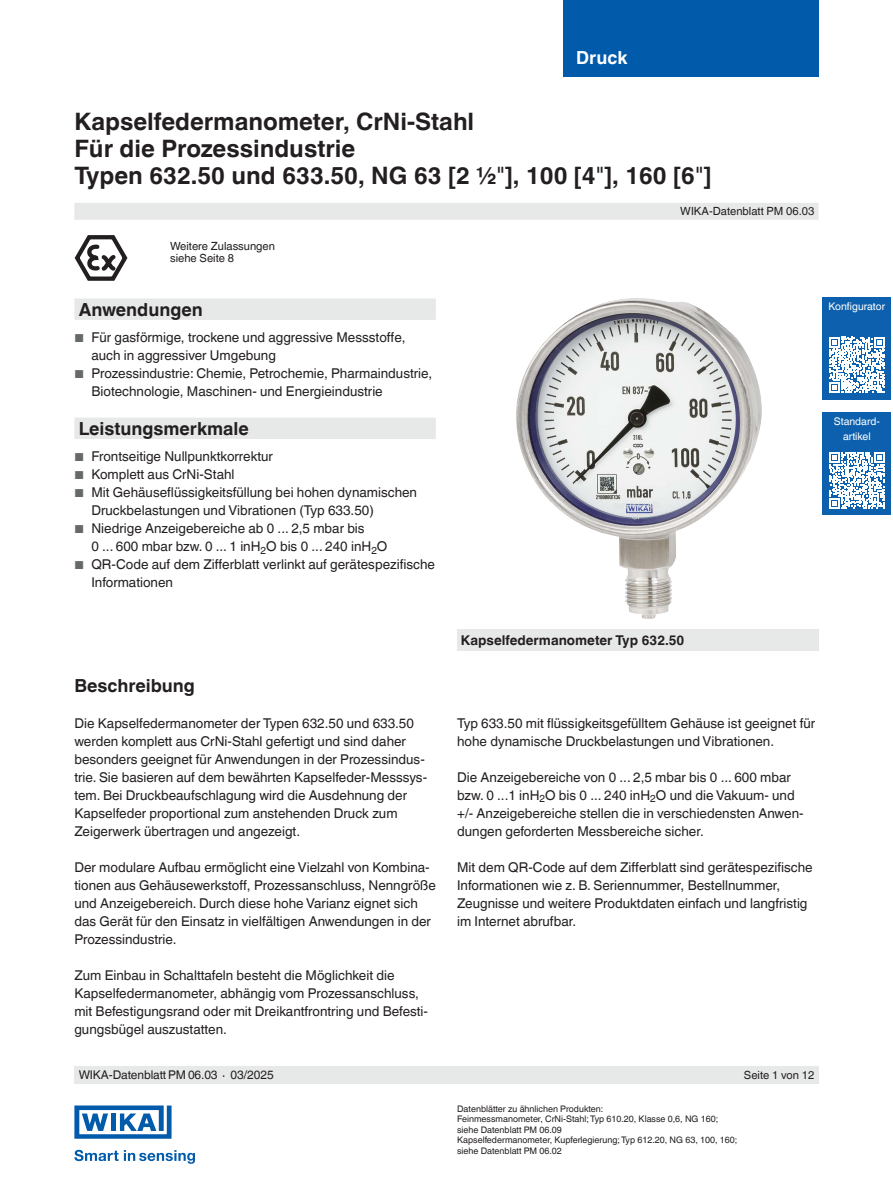
<style>
.page{position:relative;width:893px;height:1188px;background:#fff}
.page>*{position:absolute;margin:0;border:0;box-sizing:border-box;transform-origin:0 0}
.t1{font:700 24px/27px "Helvetica World";color:#231f20}
.t2{font:700 18px "Helvetica World";color:#231f20}
.t3{font:700 18px "Helvetica World";color:#fff}
.t4{font:13.5px/18px "Helvetica World";color:#231f20}
.t5{font:700 13.5px "Helvetica World";color:#231f20}
.t6{font:12px "Helvetica World";letter-spacing:-.01em;color:#231f20}
.t7{font:11.25px/12.3px "Helvetica World";color:#231f20}
.t8{font:10.5px/15px "Helvetica World";color:#fff;text-align:center}
.t9{font:9px/10.5px "Helvetica World";color:#231f20}
.s1{font-weight:400}
.s2{font-size:11.55px;color:#666969}
.s3{font-size:11.25px}
</style>
<div class="page">
<div style="left:563px;top:0;width:256px;height:76px;background:#015aaa"></div>
<div style="left:74px;top:203px;width:745px;height:17px;background:#e7e9e8"></div>
<div style="left:74px;top:1066px;width:745px;height:18px;background:#e7e9e8"></div>
<img style="left:516px;top:298px;width:246px;height:321px">
<div style="left:457px;top:629px;width:361px;height:22px;background:#e7e9e8"></div>
<svg style="left:74px;top:235px;width:54px;height:46px"></svg>
<svg style="left:74px;top:298px;width:362px;height:141px"></svg>
<div style="left:823px;top:298px;width:68px;height:102px;background:#0c60ae"></div>
<svg style="left:829px;top:337px;width:56px;height:56px"></svg>
<div style="left:823px;top:412px;width:68px;height:102px;background:#0c60ae"></div>
<svg style="left:829px;top:453px;width:56px;height:55px"></svg>
<svg style="left:74px;top:1150px;width:121px;height:14px"></svg>
<svg style="left:74px;top:1106px;width:98px;height:33px"></svg>
<h2 class="t3" style="left:576px;top:47px;width:53px">Druck</h2>
<h1 class="t1" style="left:74px;top:108px;width:639px">Kapselfedermanometer, CrNi-Stahl<br>Für die Prozessindustrie<br>Typen 632.50 und 633.50, NG 63 [2 ½<span class="s1">"</span>], 100 [4<span class="s1">"</span>], 160 [6<span class="s1">"</span>]</h1>
<p class="t7" style="left:170px;top:240px;width:106px">Weitere Zulassungen siehe Seite 8</p>
<p class="t7" style="left:680px;top:205px;width:135px">WIKA-Datenblatt PM 06.03</p>
<h2 class="t2" style="left:79px;top:299px;width:126px">Anwendungen</h2>
<p class="t4" style="left:91px;top:329px;width:315px;text-indent:-17px"><span class="s2">■</span> Für gasförmige, trockene und aggressive Messstoffe, auch in aggressiver Umgebung</p>
<p class="t4" style="left:91px;top:365px;width:342px;text-indent:-17px"><span class="s2">■</span> Prozessindustrie: Chemie, Petrochemie, Pharmaindustrie,<br>Biotechnologie, Maschinen- und Energieindustrie</p>
<h2 class="t2" style="left:79px;top:418px;width:172px">Leistungsmerkmale</h2>
<p class="t4" style="left:74px;top:448px;width:200px"><span class="s2">■</span> Frontseitige Nullpunktkorrektur</p>
<p class="t4" style="left:74px;top:466px;width:162px"><span class="s2">■</span> Komplett aus CrNi-Stahl</p>
<p class="t4" style="left:91px;top:484px;width:327px;text-indent:-17px"><span class="s2">■</span> Mit Gehäuseflüssigkeitsfüllung bei hohen dynamischen<br>Druckbelastungen und Vibrationen (Typ 633.50)</p>
<p class="t4" style="left:91px;top:520px;width:298px;text-indent:-17px"><span class="s2">■</span> Niedrige Anzeigebereiche ab 0 ... 2,5 mbar bis<br>0 ... 600 mbar bzw. 0 ... 1 inH<sub>2</sub>O bis 0 ... 240 inH<sub>2</sub>O</p>
<p class="t4" style="left:91px;top:556px;width:345px;text-indent:-17px"><span class="s2">■</span> QR-Code auf dem Zifferblatt verlinkt auf gerätespezifische<br>Informationen</p>
<p class="t8" style="left:829px;top:299px;width:58px">Konfigurator</p>
<p class="t8" style="left:834px;top:414px;width:47px">Standard&shy;artikel</p>
<h2 class="t2" style="left:74px;top:675px;width:122px">Beschreibung</h2>
<p class="t4" style="left:74px;top:714px;width:354px">Die Kapselfedermanometer der Typen 632.50 und 633.50 werden komplett aus CrNi-Stahl gefertigt und sind daher besonders geeignet für Anwendungen in der Prozessindus&shy;trie. Sie basieren auf dem bewährten Kapselfeder-Messsys&shy;tem. Bei Druckbeaufschlagung wird die Ausdehnung der Kapselfeder proportional zum anstehenden Druck zum Zeigerwerk übertragen und angezeigt.</p>
<p class="t4" style="left:74px;top:858px;width:363px">Der modulare Aufbau ermöglicht eine Vielzahl von Kombina&shy;tionen aus Gehäusewerkstoff, Prozessanschluss, Nenngröße und Anzeigebereich. Durch diese hohe Varianz eignet sich das Gerät für den Einsatz in vielfältigen Anwendungen in der Prozessindustrie.</p>
<p class="t4" style="left:74px;top:966px;width:355px">Zum Einbau in Schalttafeln besteht die Möglichkeit die Kapselfedermanometer, abhängig vom Prozessanschluss, mit Befestigungsrand oder mit Dreikantfrontring und Befesti&shy;gungsbügel auszustatten.</p>
<p class="t6" style="left:79px;top:1068px;width:197px">WIKA-Datenblatt PM 06.03 <span class="s3">∙</span> 03/2025</p>
<p class="t5" style="left:461px;top:632px;width:225px">Kapselfedermanometer Typ 632.50</p>
<p class="t4" style="left:457px;top:714px;width:360px">Typ 633.50 mit flüssigkeitsgefülltem Gehäuse ist geeignet für hohe dynamische Druckbelastungen und Vibrationen.</p>
<p class="t4" style="left:457px;top:768px;width:348px">Die Anzeigebereiche von 0 ... 2,5 mbar bis 0 ... 600 mbar bzw. 0 ...1 inH<sub>2</sub>O bis 0 ... 240 inH<sub>2</sub>O und die Vakuum- und +/- Anzeigebereiche stellen die in verschiedensten Anwen&shy;dungen geforderten Messbereiche sicher.</p>
<p class="t4" style="left:457px;top:858px;width:357px">Mit dem QR-Code auf dem Zifferblatt sind gerätespezifische Informationen wie z. B. Seriennummer, Bestellnummer, Zeugnisse und weitere Produktdaten einfach und langfristig im Internet abrufbar.</p>
<p class="t7" style="left:744px;top:1068px;width:72px">Seite 1 von 12</p>
<p class="t9" style="left:457px;top:1104px;width:282px">Datenblätter zu ähnlichen Produkten:<br>Feinmessmanometer, CrNi-Stahl; Typ 610.20, Klasse 0,6, NG 160; siehe Datenblatt PM 06.09<br>Kapselfedermanometer, Kupferlegierung; Typ 612.20, NG 63, 100, 160; siehe Datenblatt PM 06.02</p>
</div>
